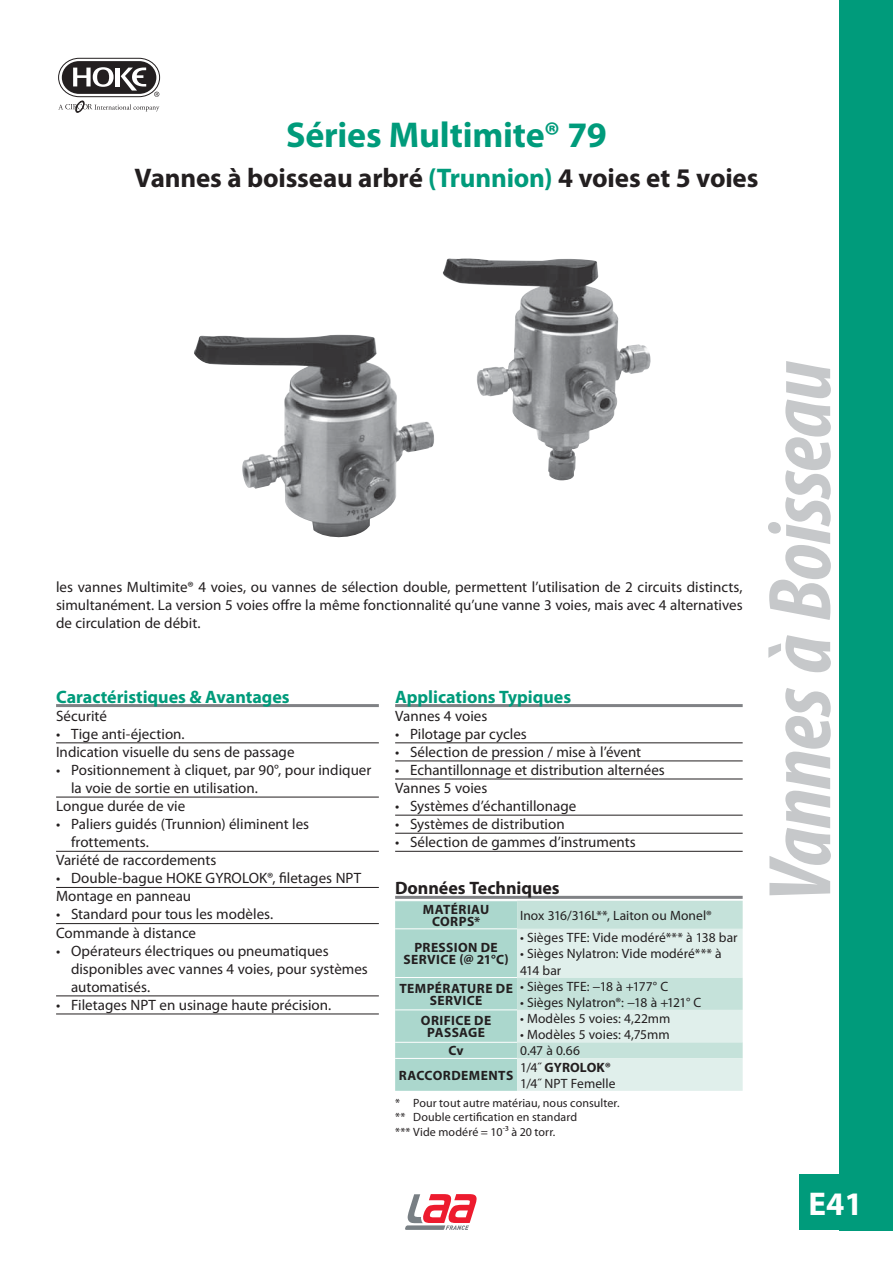
<style>
.page{position:relative;width:893px;height:1263px;background:#fff}
.page>*{position:absolute;margin:0;border:0;box-sizing:border-box;transform-origin:0 0}
.t1{font:italic 700 condensed 90px "Myriad Pro";letter-spacing:-.01em;color:#c6c8ca}
.t2{font:700 36px "Myriad Pro";letter-spacing:-.005em;color:#009b7b}
.t3{font:700 33px "Myriad Pro";color:#fff}
.t4{font:700 27px "Myriad Pro";letter-spacing:-.005em;color:#231f20}
.t5{font:700 18px "Myriad Pro";letter-spacing:-.005em;color:#009b7b}
.t6{font:700 18px "Myriad Pro";letter-spacing:-.005em;color:#231f20}
.t7{font:15px/18px "Myriad Pro";color:#231f20}
.t8{font:13.5px/16.2px "Myriad Pro";letter-spacing:.005em;color:#231f20}
.t9{font:700 13.5px/12px "Myriad Pro";letter-spacing:.03em;color:#231f20;text-align:center}
.t10{font:12px/14.4px "Myriad Pro";letter-spacing:.01em;color:#231f20}
.s1{color:#009b7b}
.s2{font-weight:700}
</style>
<div class="page">
<div style="left:839px;top:0;width:54px;height:1230px;background:#009b7b"></div>
<div style="left:799px;top:1175px;width:73px;height:55px;background:#009b7b"></div>
<svg style="left:405px;top:1194px;width:72px;height:36px"></svg>
<hr style="left:56px;top:704px;width:323px;height:3px;background:#808285">
<hr style="left:56px;top:742px;width:323px;height:1px;background:#231f20">
<hr style="left:56px;top:797px;width:323px;height:1px;background:#231f20">
<hr style="left:56px;top:851px;width:323px;height:1px;background:#231f20">
<hr style="left:56px;top:887px;width:323px;height:1px;background:#231f20">
<hr style="left:56px;top:923px;width:323px;height:1px;background:#231f20">
<hr style="left:56px;top:996px;width:323px;height:1px;background:#231f20">
<hr style="left:56px;top:1014px;width:323px;height:1px;background:#231f20">
<hr style="left:395px;top:704px;width:348px;height:3px;background:#808285">
<hr style="left:395px;top:742px;width:348px;height:1px;background:#231f20">
<hr style="left:395px;top:761px;width:348px;height:1px;background:#231f20">
<hr style="left:395px;top:779px;width:348px;height:1px;background:#231f20">
<hr style="left:395px;top:815px;width:348px;height:1px;background:#231f20">
<hr style="left:395px;top:833px;width:348px;height:1px;background:#231f20">
<hr style="left:395px;top:851px;width:348px;height:1px;background:#231f20">
<hr style="left:395px;top:896px;width:348px;height:3px;background:#808285">
<svg style="left:395px;top:901px;width:348px;height:190px;background:#c7e3dc"></svg>
<hr style="left:395px;top:928px;width:122px;height:1px;background:#fff">
<hr style="left:395px;top:977px;width:122px;height:1px;background:#fff">
<hr style="left:395px;top:1010px;width:122px;height:1px;background:#fff">
<hr style="left:395px;top:1042px;width:122px;height:1px;background:#fff">
<hr style="left:395px;top:1058px;width:122px;height:1px;background:#fff">
<img style="left:194px;top:258px;width:457px;height:280px">
<svg style="left:58px;top:58px;width:102px;height:55px"></svg>
<h2 class="t2" style="left:286px;top:121px;width:322px">Séries Multimite® 79</h2>
<h3 class="t4" style="left:134px;top:168px;width:625px">Vannes à boisseau arbré <span class="s1">(Trunnion)</span> 4 voies et 5 voies</h3>
<p class="t7" style="left:56px;top:580px;width:688px;text-align:justify">les vannes Multimite® 4 voies, ou vannes de sélection double, permettent l’utilisation de 2 circuits distincts, simultanément. La version 5 voies offre la même fonctionnalité qu’une vanne 3 voies, mais avec 4 alternatives de circulation de débit.</p>
<p class="t5" style="left:56px;top:690px;width:235px">Caractéristiques &amp; Avantages</p>
<p class="t7" style="left:56px;top:708px;width:52px">Sécurité</p>
<p class="t7" style="left:56px;top:726px;width:240px">• Tige anti-éjection.<br>Indication visuelle du sens de passage</p>
<p class="t7" style="left:56px;top:762px;width:317px">• Positionnement à cliquet, par 90°, pour indiquer</p>
<p class="t7" style="left:71px;top:780px;width:188px">la voie de sortie en utilisation.</p>
<p class="t7" style="left:56px;top:799px;width:131px">Longue durée de vie</p>
<p class="t7" style="left:56px;top:817px;width:255px">• Paliers guidés (Trunnion) éliminent les</p>
<p class="t7" style="left:71px;top:835px;width:79px">frottements.</p>
<p class="t7" style="left:56px;top:853px;width:162px">Variété de raccordements</p>
<p class="t7" style="left:56px;top:871px;width:307px">• Double-bague HOKE GYROLOK®, filetages NPT<br>Montage en panneau</p>
<p class="t7" style="left:56px;top:907px;width:219px">• Standard pour tous les modèles.<br>Commande à distance</p>
<p class="t7" style="left:71px;top:943px;width:298px;text-indent:-15px">• Opérateurs électriques ou pneumatiques disponibles avec vannes 4 voies, pour systèmes automatisés.</p>
<p class="t7" style="left:56px;top:997px;width:277px">• Filetages NPT en usinage haute précision.</p>
<p class="t5" style="left:395px;top:690px;width:177px">Applications Typiques</p>
<p class="t7" style="left:395px;top:708px;width:94px">Vannes 4 voies</p>
<p class="t7" style="left:395px;top:726px;width:133px">• Pilotage par cycles</p>
<p class="t7" style="left:395px;top:744px;width:248px">• Sélection de pression / mise à l’évent</p>
<p class="t7" style="left:395px;top:762px;width:271px">• Echantillonnage et distribution alternées<br>Vannes 5 voies</p>
<p class="t7" style="left:395px;top:799px;width:183px">• Systèmes d’échantillonage</p>
<p class="t7" style="left:395px;top:817px;width:171px">• Systèmes de distribution</p>
<p class="t7" style="left:395px;top:835px;width:242px">• Sélection de gammes d’instruments</p>
<p class="t6" style="left:395px;top:882px;width:166px">Données Techniques</p>
<p class="t9" style="left:423px;top:905px;width:68px">MATÉRIAU<br>CORPS*</p>
<p class="t8" style="left:520px;top:909px;width:193px">Inox 316/316L**, Laiton ou Monel®</p>
<p class="t9" style="left:404px;top:943px;width:107px">PRESSION DE<br>SERVICE (@ 21°C)</p>
<p class="t8" style="left:520px;top:931px;width:219px">• Sièges TFE: Vide modéré*** à 138 bar</p>
<p class="t8" style="left:520px;top:947px;width:203px">• Sièges Nylatron: Vide modéré*** à<br>414 bar</p>
<p class="t9" style="left:399px;top:984px;width:115px">TEMPÉRATURE DE<br>SERVICE</p>
<p class="t8" style="left:520px;top:979px;width:150px">• Sièges TFE: −18 à +177° C</p>
<p class="t8" style="left:520px;top:996px;width:183px">• Sièges Nylatron®: −18 à +121° C</p>
<p class="t9" style="left:421px;top:1016px;width:72px">ORIFICE DE<br>PASSAGE</p>
<p class="t8" style="left:520px;top:1012px;width:152px">• Modèles 5 voies: 4,22mm</p>
<p class="t8" style="left:520px;top:1028px;width:151px">• Modèles 5 voies: 4,75mm</p>
<p class="t9" style="left:448px;top:1046px;width:17px">Cv</p>
<p class="t8" style="left:520px;top:1044px;width:61px">0.47 à 0.66</p>
<p class="t9" style="left:399px;top:1070px;width:116px">RACCORDEMENTS</p>
<p class="t8" style="left:520px;top:1060px;width:97px">1/4˝ <span class="s2">GYROLOK®<br></span>1/4˝ NPT Femelle</p>
<p class="t10" style="left:395px;top:1097px;width:226px">* Pour tout autre matériau, nous consulter. ** Double certification en standard<br>*** Vide modéré = 10-3 à 20 torr.</p>
<h1 class="t1" style="left:766px;top:902px;width:543px;rotate:-90deg">Vannes à Boisseau</h1>
<h3 class="t3" style="left:808px;top:1191px;width:56px">E41</h3>
</div>
